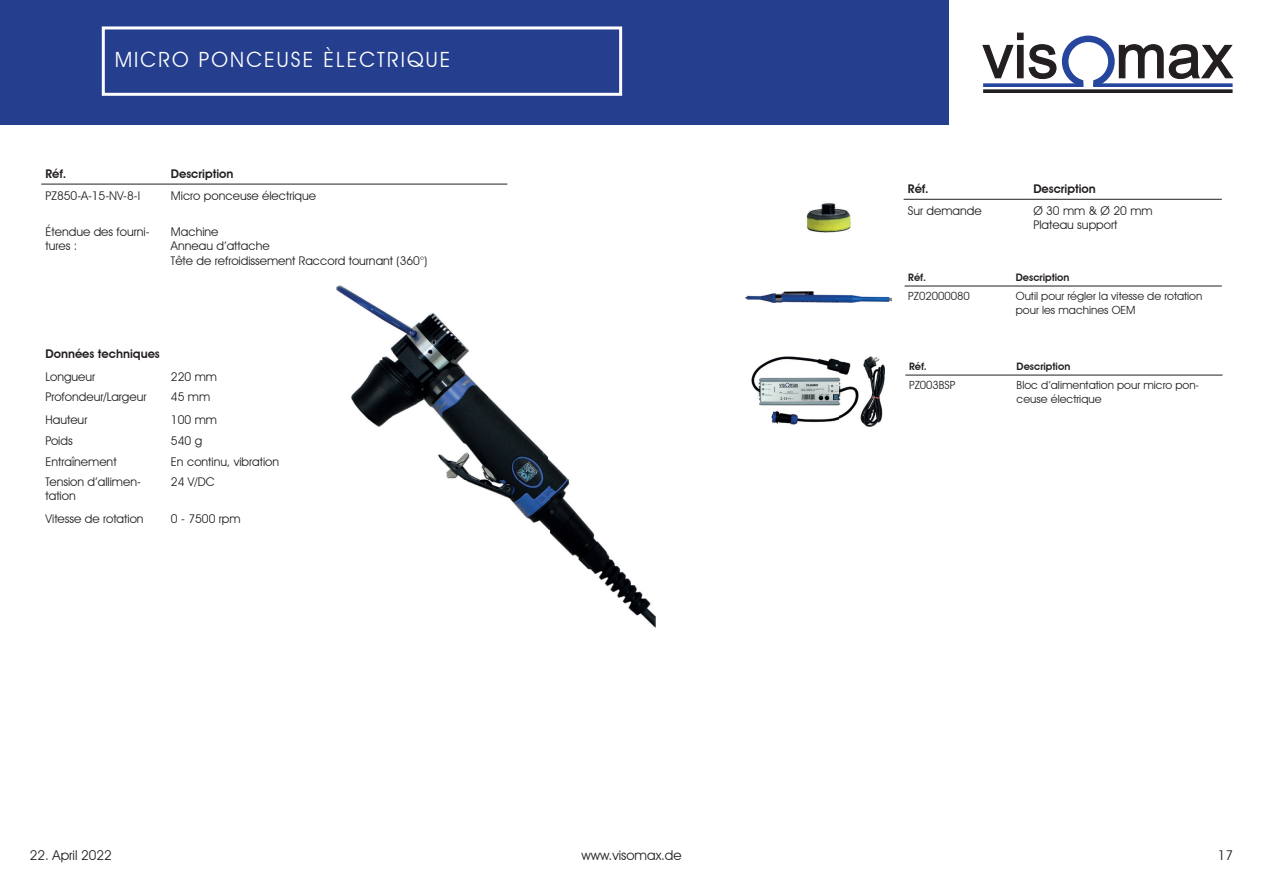
<style>
.page{position:relative;width:1263px;height:893px;background:#fff}
.page>*{position:absolute;margin:0;border:0;box-sizing:border-box;transform-origin:0 0}
.t1{font:21px "Avant Garde IT Cby BT";letter-spacing:.1em;color:#fff}
.t2{font:13.5px "Avant Garde IT Cby BT";color:#231f20}
.t3{font:12px/14.4px "Avant Garde IT Cby BT";color:#231f20}
.t4{font:600 12px "Avant Garde IT Cby BT";color:#231f20}
.t5{font:11.25px/13.5px "Avant Garde IT Cby BT";color:#231f20}
.t6{font:600 10.35px "Avant Garde IT Cby BT";color:#231f20}
</style>
<div class="page">
<div style="left:0;top:0;width:949px;height:124px;background:#253f8e"></div>
<svg style="left:983px;top:89px;width:249px;height:4px"></svg>
<svg style="left:982px;top:32px;width:252px;height:55px"></svg>
<div style="left:102px;top:26px;width:520px;height:70px;border:3px solid #fff"></div>
<img style="left:336px;top:285px;width:319px;height:343px">
<hr style="left:41px;top:184px;width:126px;height:1px;background:#231f20">
<hr style="left:167px;top:184px;width:340px;height:1px;background:#231f20">
<img style="left:806px;top:203px;width:45px;height:30px">
<hr style="left:904px;top:199px;width:125px;height:1px;background:#231f20">
<hr style="left:1029px;top:199px;width:193px;height:1px;background:#231f20">
<img style="left:746px;top:291px;width:146px;height:12px">
<hr style="left:904px;top:286px;width:108px;height:1px;background:#231f20">
<hr style="left:1012px;top:286px;width:210px;height:1px;background:#231f20">
<img style="left:752px;top:357px;width:132px;height:69px">
<hr style="left:905px;top:375px;width:108px;height:1px;background:#231f20">
<hr style="left:1013px;top:375px;width:209px;height:1px;background:#231f20">
<h1 class="t1" style="left:115px;top:46px;width:337px">MICRO PONCEUSE ÈLECTRIQUE</h1>
<p class="t4" style="left:45px;top:167px;width:22px">Réf.</p>
<p class="t4" style="left:171px;top:167px;width:64px">Description</p>
<p class="t3" style="left:45px;top:188px;width:96px">PZ850-A-15-NV-8-I</p>
<p class="t3" style="left:171px;top:188px;width:147px">Micro ponceuse électrique</p>
<p class="t3" style="left:45px;top:224px;width:106px">Étendue des fourni&shy;tures :</p>
<p class="t3" style="left:171px;top:224px;width:258px">Machine<br>Anneau d’attache<br>Tête de refroidissement Raccord tournant (360°)</p>
<p class="t4" style="left:45px;top:346px;width:116px">Données techniques</p>
<p class="t3" style="left:45px;top:370px;width:51px">Longueur</p>
<p class="t3" style="left:171px;top:370px;width:48px">220 mm</p>
<p class="t3" style="left:45px;top:390px;width:102px">Profondeur/Largeur</p>
<p class="t3" style="left:171px;top:390px;width:41px">45 mm</p>
<p class="t3" style="left:45px;top:413px;width:43px">Hauteur</p>
<p class="t3" style="left:171px;top:413px;width:48px">100 mm</p>
<p class="t3" style="left:45px;top:433px;width:29px">Poids</p>
<p class="t3" style="left:171px;top:433px;width:33px">540 g</p>
<p class="t3" style="left:45px;top:454px;width:73px">Entraînement</p>
<p class="t3" style="left:171px;top:454px;width:110px">En continu, vibration</p>
<p class="t3" style="left:45px;top:474px;width:97px">Tension d’allimen&shy;tation</p>
<p class="t3" style="left:171px;top:474px;width:45px">24 V/DC</p>
<p class="t3" style="left:45px;top:511px;width:100px">Vitesse de rotation</p>
<p class="t3" style="left:171px;top:511px;width:71px">0 - 7500 rpm</p>
<p class="t4" style="left:908px;top:182px;width:22px">Réf.</p>
<p class="t4" style="left:1033px;top:182px;width:64px">Description</p>
<p class="t3" style="left:908px;top:203px;width:75px">Sur demande</p>
<p class="t3" style="left:1033px;top:203px;width:121px">Ø 30 mm &amp; Ø 20 mm<br>Plateau support</p>
<p class="t6" style="left:908px;top:271px;width:19px">Réf.</p>
<p class="t6" style="left:1016px;top:271px;width:55px">Description</p>
<p class="t5" style="left:908px;top:289px;width:63px">PZ02000080</p>
<p class="t5" style="left:1016px;top:289px;width:188px">Outil pour régler la vitesse de rotation pour les machines OEM</p>
<p class="t6" style="left:909px;top:360px;width:19px">Réf.</p>
<p class="t6" style="left:1017px;top:360px;width:55px">Description</p>
<p class="t5" style="left:909px;top:378px;width:48px">PZ003BSP</p>
<p class="t5" style="left:1017px;top:378px;width:184px">Bloc d’alimentation pour micro pon&shy;ceuse électrique</p>
<p class="t2" style="left:30px;top:847px;width:84px">22. April 2022</p>
<p class="t2" style="left:581px;top:847px;width:102px">www.visomax.de</p>
<p class="t2" style="left:1218px;top:847px;width:17px">17</p>
</div>
